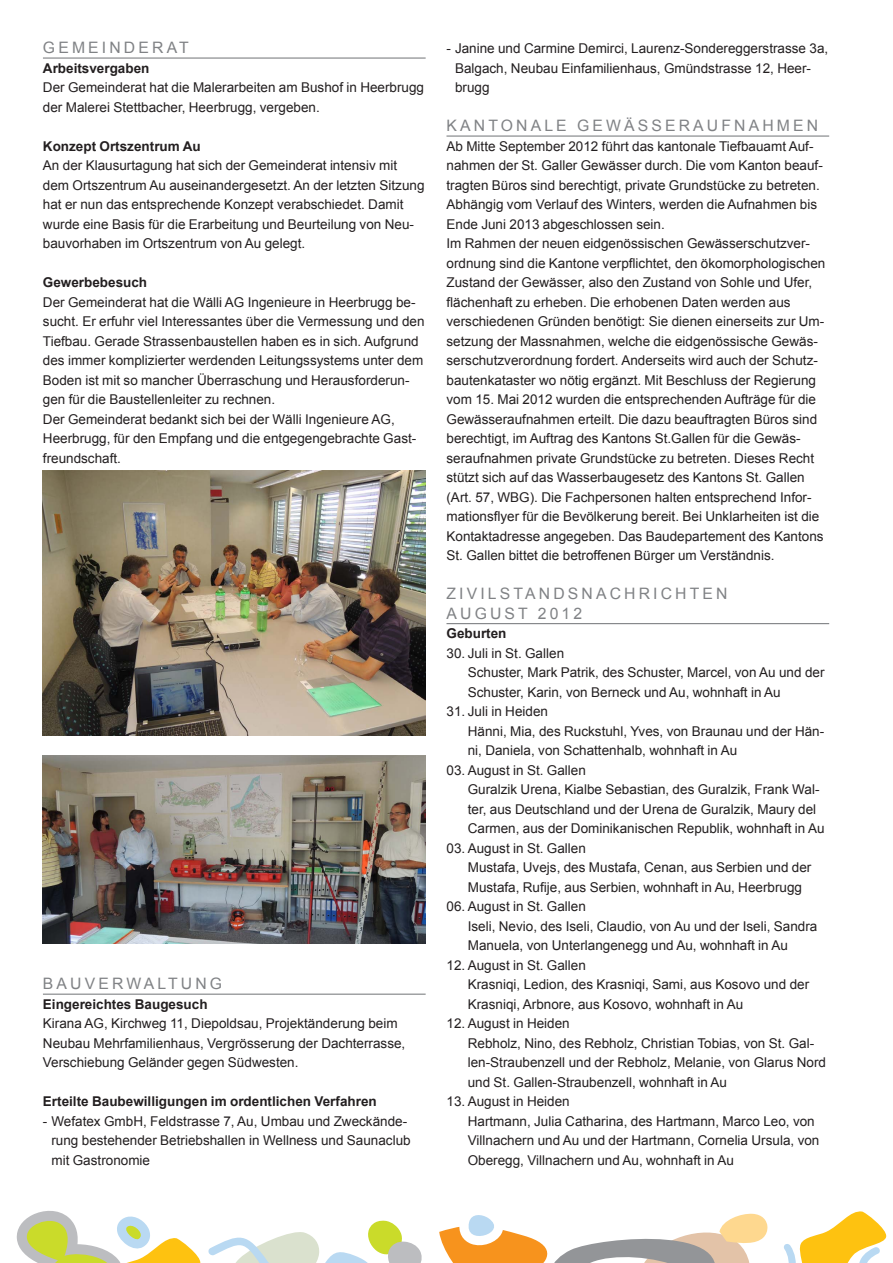
<style>
.page{position:relative;width:893px;height:1263px;background:#fff}
.page>*{position:absolute;margin:0;border:0;box-sizing:border-box;transform-origin:0 0}
.Rubrikentitel{font:15.75px/19.5px "Arial";letter-spacing:.2em;color:#808285}
.Grundtext{font:13.5px/19.5px "Arial";color:#231f20}
.Grundtext_Auszeichnu{font:700 13.5px "Arial";color:#231f20}
</style>
<div class="page">
<svg style="left:16px;top:1211px;width:185px;height:52px"></svg>
<svg style="left:208px;top:1220px;width:214px;height:43px"></svg>
<svg style="left:439px;top:1211px;width:448px;height:52px"></svg>
<hr style="left:43px;top:57px;width:383px;height:2px;background:#808285">
<hr style="left:43px;top:993px;width:383px;height:2px;background:#808285">
<img style="left:43px;top:470px;width:382px;height:266px">
<img style="left:43px;top:755px;width:382px;height:188px">
<hr style="left:446px;top:135px;width:383px;height:2px;background:#808285">
<hr style="left:446px;top:623px;width:383px;height:1px;background:#808285">
<p class="Rubrikentitel" style="left:43px;top:38px;width:147px">GEMEINDERAT</p>
<p class="Grundtext_Auszeichnu" style="left:43px;top:59px;width:108px">Arbeitsvergaben</p>
<p class="Grundtext" style="left:43px;top:78px;width:383px">Der Gemeinderat hat die Malerarbeiten am Bushof in Heerbrugg der Malerei Stettbacher, Heerbrugg, vergeben.</p>
<p class="Grundtext_Auszeichnu" style="left:43px;top:137px;width:159px">Konzept Ortszentrum Au</p>
<p class="Grundtext" style="left:43px;top:156px;width:383px">An der Klausurtagung hat sich der Gemeinderat intensiv mit dem Ortszentrum Au auseinandergesetzt. An der letzten Sitzung hat er nun das entsprechende Konzept verabschiedet. Damit wurde eine Basis für die Erarbeitung und Beurteilung von Neu&shy;bauvorhaben im Ortszentrum von Au gelegt.</p>
<p class="Grundtext_Auszeichnu" style="left:43px;top:273px;width:106px">Gewerbebesuch</p>
<p class="Grundtext" style="left:43px;top:292px;width:383px">Der Gemeinderat hat die Wälli AG Ingenieure in Heerbrugg be&shy;sucht. Er erfuhr viel Interessantes über die Vermessung und den Tiefbau. Gerade Strassenbaustellen haben es in sich. Aufgrund des immer komplizierter werdenden Leitungssystems unter dem Boden ist mit so mancher Überraschung und Herausforderun&shy;gen für die Baustellenleiter zu rechnen.</p>
<p class="Grundtext" style="left:43px;top:409px;width:375px">Der Gemeinderat bedankt sich bei der Wälli Ingenieure AG,<br>Heerbrugg, für den Empfang und die entgegengebrachte Gast&shy;freundschaft.</p>
<p class="Rubrikentitel" style="left:43px;top:974px;width:181px">BAUVERWALTUNG</p>
<p class="Grundtext_Auszeichnu" style="left:43px;top:995px;width:166px">Eingereichtes Baugesuch</p>
<p class="Grundtext" style="left:43px;top:1014px;width:364px">Kirana AG, Kirchweg 11, Diepoldsau, Projektänderung beim<br>Neubau Mehrfamilienhaus, Vergrösserung der Dachterrasse,<br>Verschiebung Geländer gegen Südwesten.</p>
<p class="Grundtext_Auszeichnu" style="left:43px;top:1092px;width:335px">Erteilte Baubewilligungen im ordentlichen Verfahren</p>
<p class="Grundtext" style="left:51px;top:1111px;width:361px;text-indent:-9px">- Wefatex GmbH, Feldstrasse 7, Au, Umbau und Zweckände&shy;rung bestehender Betriebshallen in Wellness und Saunaclub mit Gastronomie</p>
<p class="Grundtext" style="left:455px;top:39px;width:375px;text-indent:-9px">- Janine und Carmine Demirci, Laurenz-Sondereggerstrasse 3a,<br>Balgach, Neubau Einfamilienhaus, Gmündstrasse 12, Heer&shy;brugg</p>
<p class="Rubrikentitel" style="left:446px;top:116px;width:373px">KANTONALE GEWÄSSERAUFNAHMEN</p>
<p class="Grundtext" style="left:446px;top:136px;width:378px">Ab Mitte September 2012 führt das kantonale Tiefbauamt Auf&shy;nahmen der St. Galler Gewässer durch. Die vom Kanton beauf&shy;tragten Büros sind berechtigt, private Grundstücke zu betreten.<br>Abhängig vom Verlauf des Winters, werden die Aufnahmen bis Ende Juni 2013 abgeschlossen sein.</p>
<p class="Grundtext" style="left:446px;top:234px;width:380px">Im Rahmen der neuen eidgenössischen Gewässerschutzver&shy;ordnung sind die Kantone verpflichtet, den ökomorphologischen Zustand der Gewässer, also den Zustand von Sohle und Ufer, flächenhaft zu erheben. Die erhobenen Daten werden aus verschiedenen Gründen benötigt: Sie dienen einerseits zur Um&shy;setzung der Massnahmen, welche die eidgenössische Gewäs&shy;serschutzverordnung fordert. Anderseits wird auch der Schutz&shy;bautenkataster wo nötig ergänzt. Mit Beschluss der Regierung vom 15. Mai 2012 wurden die entsprechenden Aufträge für die Gewässeraufnahmen erteilt. Die dazu beauftragten Büros sind berechtigt, im Auftrag des Kantons St.Gallen für die Gewäs&shy;seraufnahmen private Grundstücke zu betreten. Dieses Recht stützt sich auf das Wasserbaugesetz des Kantons St. Gallen (Art. 57, WBG). Die Fachpersonen halten entsprechend Infor&shy;mationsflyer für die Bevölkerung bereit. Bei Unklarheiten ist die Kontaktadresse angegeben. Das Baudepartement des Kantons St. Gallen bittet die betroffenen Bürger um Verständnis.</p>
<p class="Rubrikentitel" style="left:446px;top:584px;width:283px">ZIVILSTANDSNACHRICHTEN<br>AUGUST 2012</p>
<p class="Grundtext_Auszeichnu" style="left:446px;top:624px;width:62px">Geburten</p>
<p class="Grundtext" style="left:446px;top:643px;width:119px">30. Juli in St. Gallen</p>
<p class="Grundtext" style="left:468px;top:663px;width:358px">Schuster, Mark Patrik, des Schuster, Marcel, von Au und der<br>Schuster, Karin, von Berneck und Au, wohnhaft in Au</p>
<p class="Grundtext" style="left:446px;top:702px;width:103px">31. Juli in Heiden</p>
<p class="Grundtext" style="left:468px;top:721px;width:358px">Hänni, Mia, des Ruckstuhl, Yves, von Braunau und der Hän&shy;ni, Daniela, von Schattenhalb, wohnhaft in Au</p>
<p class="Grundtext" style="left:446px;top:760px;width:141px">03. August in St. Gallen</p>
<p class="Grundtext" style="left:468px;top:780px;width:358px">Guralzik Urena, Kialbe Sebastian, des Guralzik, Frank Wal&shy;ter, aus Deutschland und der Urena de Guralzik, Maury del<br>Carmen, aus der Dominikanischen Republik, wohnhaft in Au</p>
<p class="Grundtext" style="left:446px;top:838px;width:141px">03. August in St. Gallen</p>
<p class="Grundtext" style="left:468px;top:858px;width:345px">Mustafa, Uvejs, des Mustafa, Cenan, aus Serbien und der<br>Mustafa, Rufije, aus Serbien, wohnhaft in Au, Heerbrugg</p>
<p class="Grundtext" style="left:446px;top:897px;width:141px">06. August in St. Gallen</p>
<p class="Grundtext" style="left:468px;top:916px;width:351px">Iseli, Nevio, des Iseli, Claudio, von Au und der Iseli, Sandra<br>Manuela, von Unterlangenegg und Au, wohnhaft in Au</p>
<p class="Grundtext" style="left:446px;top:955px;width:141px">12. August in St. Gallen</p>
<p class="Grundtext" style="left:468px;top:975px;width:343px">Krasniqi, Ledion, des Krasniqi, Sami, aus Kosovo und der<br>Krasniqi, Arbnore, aus Kosovo, wohnhaft in Au</p>
<p class="Grundtext" style="left:446px;top:1014px;width:125px">12. August in Heiden</p>
<p class="Grundtext" style="left:468px;top:1033px;width:360px">Rebholz, Nino, des Rebholz, Christian Tobias, von St. Gal&shy;len-Straubenzell und der Rebholz, Melanie, von Glarus Nord und St. Gallen-Straubenzell, wohnhaft in Au</p>
<p class="Grundtext" style="left:446px;top:1092px;width:125px">13. August in Heiden</p>
<p class="Grundtext" style="left:468px;top:1111px;width:353px">Hartmann, Julia Catharina, des Hartmann, Marco Leo, von<br>Villnachern und Au und der Hartmann, Cornelia Ursula, von<br>Oberegg, Villnachern und Au, wohnhaft in Au</p>
</div>
